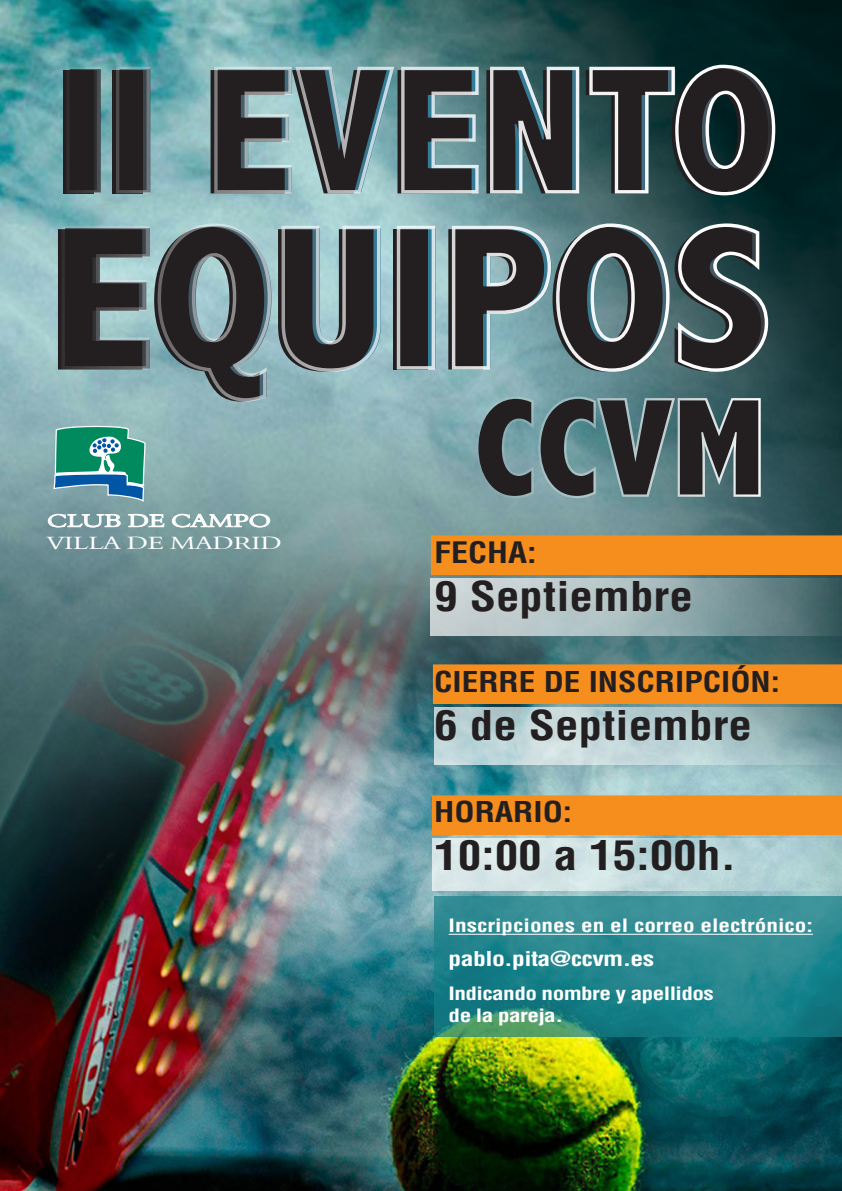
<style>
.page{position:relative;width:842px;height:1191px;background:#fff}
.page>*{position:absolute;margin:0;border:0;box-sizing:border-box;transform-origin:0 0}
.t1{font:800 condensed 206px "Abadi";color:#231f20;scale:1.06 1}
.t2{font:800 condensed 181px "Abadi";color:#231f20;scale:1.06 1}
.t3{font:800 condensed 138px "Abadi";color:#231f20;scale:1.05 1}
.t4{font:700 condensed 40px "Helvetica LT Std";color:#231f20;scale:1.18 1}
.t5{font:700 condensed 28.8px "Helvetica LT Std";color:#231f20;scale:1.18 1}
.t6{font:700 condensed 28px "Helvetica LT Std";color:#231f20;scale:1.18 1}
.t7{font:700 condensed 20px "Helvetica LT Std";letter-spacing:-.025em;color:#fff;scale:1.29 1}
.t8{font:18.3px "Aldine 401 BT Roman A";color:#fff;scale:1.43 1}
.t9{font:700 condensed 18px "Helvetica LT Std";letter-spacing:-.025em;color:#fff;scale:1.29 1}
.t10{font:700 condensed 18px "Helvetica LT Std";color:#fff;scale:1.29 1}
</style>
<div class="page">
<img style="left:0;top:0;width:842px;height:1191px">
<svg style="left:213px;top:65px;width:267px;height:131px;background:#95bdc0"></svg>
<svg style="left:488px;top:64px;width:93px;height:132px;background:#608385"></svg>
<svg style="left:588px;top:63px;width:189px;height:134px;background:#2f4e4f"></svg>
<svg style="left:60px;top:222px;width:213px;height:181px;background:#a1c7cb"></svg>
<svg style="left:280px;top:224px;width:102px;height:149px;background:#aed1d6"></svg>
<div style="left:397px;top:226px;width:38px;height:143px;border:3px solid #fff"></div>
<svg style="left:450px;top:222px;width:320px;height:151px;background:#6f9195"></svg>
<div style="left:431px;top:535px;width:411px;height:40px;background:#f68e1e"></div>
<div style="left:433px;top:664px;width:409px;height:39px;background:#f68e1e"></div>
<div style="left:432px;top:795px;width:410px;height:39px;background:#f68e1e"></div>
<svg style="left:431px;top:578px;width:411px;height:57px;background:#98adaf"></svg>
<svg style="left:434px;top:707px;width:408px;height:57px;background:#aec8cb"></svg>
<svg style="left:433px;top:838px;width:409px;height:52px;background:#c3dbde"></svg>
<svg style="left:53px;top:426px;width:93px;height:77px;background:#469a95"></svg>
<svg style="left:434px;top:896px;width:408px;height:140px;background:#28878c"></svg>
<hr style="left:449px;top:933px;width:364px;height:1px;background:#fff">
<svg style="left:48px;top:513px;width:73px;height:15px"></svg>
<svg style="left:128px;top:513px;width:37px;height:14px"></svg>
<svg style="left:172px;top:499px;width:99px;height:41px;background:#89a8aa"></svg>
<svg style="left:474px;top:394px;width:289px;height:106px;background:#73989d"></svg>
<p class="t2" style="left:53px;top:28px;width:680px">II EVENTO</p>
<p class="t1" style="left:47px;top:181px;width:681px">EQUIPOS</p>
<h3 class="t3" style="left:474px;top:368px;width:279px">CCVM</h3>
<p class="t8" style="left:47px;top:509px;width:158px">CLUB DE CAMPO</p>
<p class="t8" style="left:47px;top:531px;width:165px">VILLA DE MADRID</p>
<p class="t5" style="left:434px;top:534px;width:88px">FECHA:</p>
<p class="t4" style="left:434px;top:571px;width:221px">9 Septiembre</p>
<p class="t6" style="left:434px;top:664px;width:294px">CIERRE DE INSCRIPCIÓN:</p>
<p class="t4" style="left:434px;top:700px;width:271px">6 de Septiembre</p>
<p class="t6" style="left:434px;top:794px;width:118px">HORARIO:</p>
<p class="t4" style="left:434px;top:830px;width:257px">10:00 a 15:00h.</p>
<p class="t10" style="left:449px;top:914px;width:284px">Inscripciones en el correo electrónico:</p>
<p class="t7" style="left:449px;top:946px;width:161px">pablo.pita@ccvm.es</p>
<p class="t9" style="left:449px;top:982px;width:207px">Indicando nombre y apellidos</p>
<p class="t9" style="left:449px;top:1003px;width:90px">de la pareja.</p>
</div>
